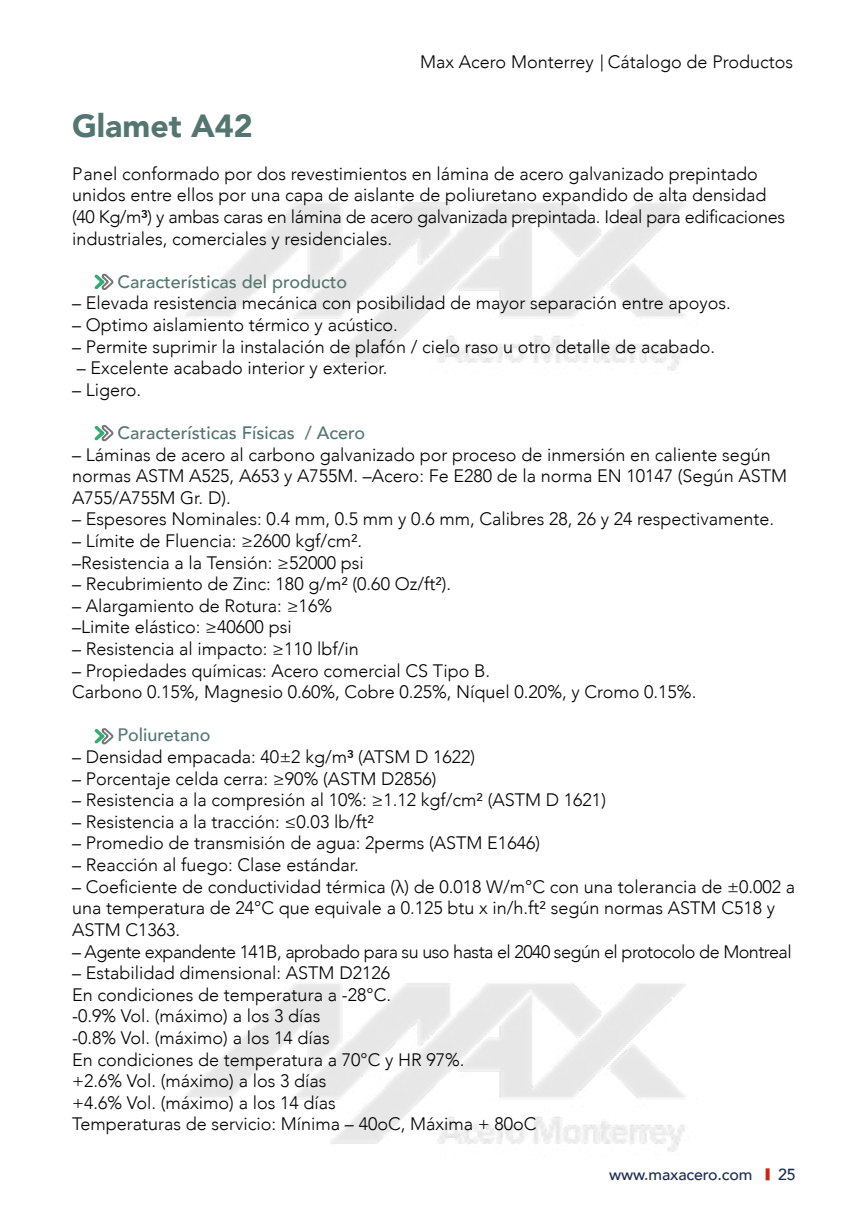
<style>
.page{position:relative;width:868px;height:1219px;background:#fff}
.page>*{position:absolute;margin:0;border:0;box-sizing:border-box;transform-origin:0 0}
.t1{font:900 32px "Avenir";color:#537671}
.t2{font:300 18px/21.6px "Avenir";color:#000}
.t3{font:300 18px "Avenir";letter-spacing:-.03em;color:#000}
.t4{font:500 18px "Avenir";color:#537671}
.t5{font:500 16px "Avenir";letter-spacing:-.01em;color:#1c2c50}
.s1{font-weight:500}
.s2{font-weight:400}
.s3{font-family:"Avenir Next";font-weight:400}
</style>
<div class="page">
<svg style="left:601px;top:54px;width:1px;height:18px"></svg>
<svg style="left:765px;top:1168px;width:4px;height:12px"></svg>
<svg style="left:94px;top:273px;width:20px;height:17px"></svg>
<svg style="left:94px;top:424px;width:20px;height:18px"></svg>
<svg style="left:94px;top:728px;width:20px;height:17px"></svg>
<h1 class="t1" style="left:72px;top:98px;width:182px">Glamet A42</h1>
<p class="t2" style="left:420px;top:51px;width:374px">Max Acero Monterrey Cátalogo de Productos</p>
<p class="t2" style="left:72px;top:163px;width:714px">Panel conformado por dos revestimientos en lámina de acero galvanizado prepintado unidos entre ellos por una capa de aislante de poliuretano expandido de alta densidad (40 Kg/m<span class="s1">³</span>) y ambas caras en lámina de acero galvanizada prepintada. Ideal para edificaciones industriales, comerciales y residenciales.</p>
<p class="t4" style="left:117px;top:266px;width:231px">Características del producto</p>
<p class="t2" style="left:72px;top:292px;width:660px">– Elevada resistencia mecánica con posibilidad de mayor separación entre apoyos.</p>
<p class="t2" style="left:72px;top:314px;width:327px">– Optimo aislamiento térmico y acústico.</p>
<p class="t2" style="left:72px;top:336px;width:644px">– Permite suprimir la instalación de plafón / cielo raso u otro detalle de acabado.</p>
<p class="t2" style="left:77px;top:357px;width:312px">– Excelente acabado interior y exterior.</p>
<p class="t2" style="left:72px;top:379px;width:71px">– Ligero.</p>
<p class="t4" style="left:117px;top:417px;width:249px">Características Físicas / Acero</p>
<p class="t2" style="left:72px;top:444px;width:716px">– Láminas de acero al carbono galvanizado por proceso de inmersión en caliente según normas ASTM A525, A653 y A755M. –Acero: Fe E280 de la norma EN 10147 (Según ASTM<br>A755/A755M Gr. D).</p>
<p class="t2" style="left:72px;top:508px;width:703px">– Espesores Nominales: 0.4 mm, 0.5 mm y 0.6 mm, Calibres 28, 26 y 24 respectivamente.</p>
<p class="t2" style="left:72px;top:530px;width:293px">– Límite de Fluencia: ≥2600 kgf/cm<span class="s2">²</span>. –Resistencia a la Tensión: ≥52000 psi</p>
<p class="t2" style="left:72px;top:573px;width:380px">– Recubrimiento de Zinc: 180 g/m<span class="s2">²</span> (0.60 Oz/ft<span class="s2">²</span>).</p>
<p class="t2" style="left:72px;top:595px;width:261px">– Alargamiento de Rotura: ≥16% –Limite elástico: ≥40600 psi</p>
<p class="t2" style="left:72px;top:638px;width:288px">– Resistencia al impacto: ≥110 lbf/in</p>
<p class="t2" style="left:72px;top:660px;width:625px">– Propiedades químicas: Acero comercial CS Tipo B.<br>Carbono 0.15%, Magnesio 0.60%, Cobre 0.25%, Níquel 0.20%, y Cromo 0.15%.</p>
<p class="t4" style="left:117px;top:720px;width:95px">Poliuretano</p>
<p class="t2" style="left:72px;top:746px;width:404px">– Densidad empacada: 40±2 kg/m<span class="s1">³</span> (ATSM D 1622)</p>
<p class="t2" style="left:72px;top:768px;width:366px">– Porcentaje celda cerra: ≥90% (ASTM D2856)</p>
<p class="t2" style="left:72px;top:789px;width:535px">– Resistencia a la compresión al 10%: ≥1.12 kgf/cm<span class="s2">²</span> (ASTM D 1621)</p>
<p class="t2" style="left:72px;top:811px;width:303px">– Resistencia a la tracción: ≤0.03 lb/ft<span class="s2">²</span></p>
<p class="t2" style="left:72px;top:832px;width:469px">– Promedio de transmisión de agua: 2perms (ASTM E1646)</p>
<p class="t2" style="left:72px;top:854px;width:288px">– Reacción al fuego: Clase estándar.</p>
<p class="t2" style="left:72px;top:876px;width:724px">– Coeficiente de conductividad térmica (<span class="s3">λ</span>) de 0.018 W/m°C con una tolerancia de ±0.002 a una temperatura de 24°C que equivale a 0.125 btu x in/h.ft<span class="s2">²</span> según normas ASTM C518 y<br>ASTM C1363.</p>
<p class="t3" style="left:72px;top:941px;width:721px">– Agente expandente 141B, aprobado para su uso hasta el 2040 según el protocolo de Montreal</p>
<p class="t2" style="left:72px;top:962px;width:466px">– Estabilidad dimensional: ASTM D2126<br>En condiciones de temperatura a -28°C.<br>-0.9% Vol. (máximo) a los 3 días<br>-0.8% Vol. (máximo) a los 14 días<br>En condiciones de temperatura a 70°C y HR 97%.<br>+2.6% Vol. (máximo) a los 3 días<br>+4.6% Vol. (máximo) a los 14 días<br>Temperaturas de servicio: Mínima – 40oC, Máxima + 80oC</p>
<p class="t5" style="left:609px;top:1160px;width:145px">www.maxacero.com</p>
<p class="t5" style="left:778px;top:1160px;width:19px">25</p>
</div>
